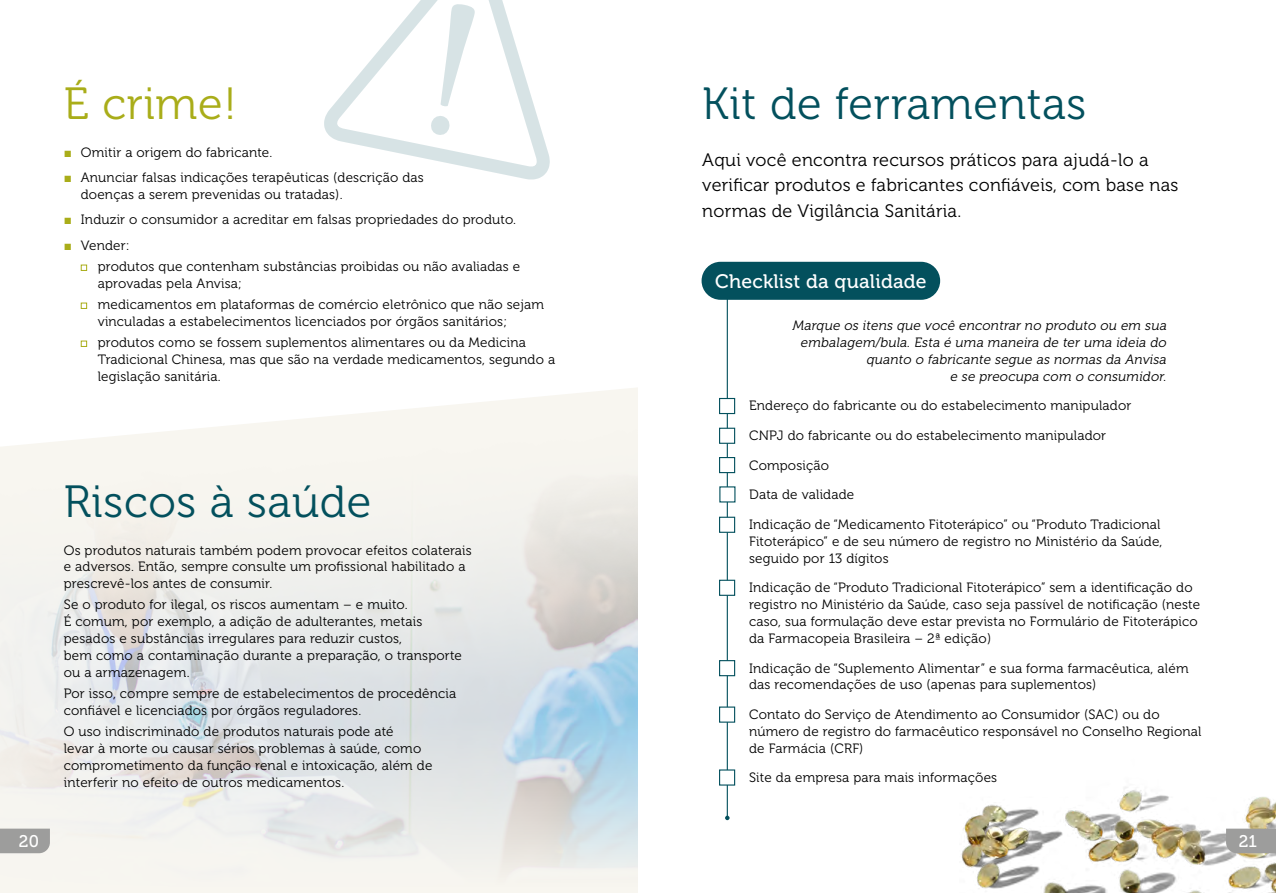
<style>
.page{position:relative;width:1276px;height:893px;background:#fff}
.page>*{position:absolute;margin:0;border:0;box-sizing:border-box;transform-origin:0 0}
.t1{font:45px "Museo 300";letter-spacing:.015em;color:#03505d}
.t2{font:45px "Museo 300";letter-spacing:.015em;color:#a9ad19}
.t3{font:19.5px "Museo 500";letter-spacing:.015em;color:#fff}
.t4{font:18px/25.5px "Museo 300";letter-spacing:.015em;color:#000}
.t5{font:16.8px "Museo 500";color:#fff}
.t6{font:13.5px/16.8px "Museo 300";letter-spacing:.015em;color:#000}
.t7{font:italic 13.5px/16.8px "Museo 300";color:#000;text-align:right}
.s1{font-family:"Arial";color:#a9ad19}
</style>
<div class="page">
<img style="left:961px;top:787px;width:315px;height:106px">
<div style="left:702px;top:263px;width:237px;height:36px;background:#03505d;border-radius:18px"></div>
<div style="left:701px;top:262px;width:239px;height:38px;border:2px solid #03505d;border-radius:18px"></div>
<svg style="left:324px;top:0;width:226px;height:180px"></svg>
<svg style="left:430px;top:3px;width:45px;height:133px"></svg>
<svg style="left:81px;top:265px;width:6px;height:6px"></svg>
<svg style="left:81px;top:303px;width:6px;height:6px"></svg>
<svg style="left:81px;top:341px;width:6px;height:6px"></svg>
<img style="left:0;top:388px;width:638px;height:503px">
<hr style="left:727px;top:298px;width:1px;height:520px;background:#03505d">
<svg style="left:725px;top:816px;width:4px;height:4px"></svg>
<div style="left:719px;top:398px;width:16px;height:16px;background:#fff;border:1px solid #03505d"></div>
<div style="left:719px;top:486px;width:16px;height:16px;background:#fff"></div>
<div style="left:719px;top:428px;width:16px;height:16px;background:#fff;border:1px solid #03505d"></div>
<div style="left:719px;top:517px;width:16px;height:16px;background:#fff;border:1px solid #03505d"></div>
<div style="left:719px;top:457px;width:16px;height:16px;background:#fff;border:1px solid #03505d"></div>
<div style="left:719px;top:580px;width:16px;height:16px;background:#fff;border:1px solid #03505d"></div>
<div style="left:719px;top:660px;width:16px;height:16px;background:#fff;border:1px solid #03505d"></div>
<div style="left:719px;top:706px;width:16px;height:17px;background:#fff;border:1px solid #03505d"></div>
<div style="left:719px;top:769px;width:16px;height:17px;background:#fff;border:1px solid #03505d"></div>
<svg style="left:1226px;top:829px;width:50px;height:24px"></svg>
<svg style="left:0;top:829px;width:50px;height:24px"></svg>
<h1 class="t2" style="left:64px;top:79px;width:175px">É crime!</h1>
<p class="t6" style="left:64px;top:144px;width:210px"><span class="s1">■</span> Omitir a origem do fabricante.</p>
<p class="t6" style="left:81px;top:169px;width:344px;text-indent:-17px"><span class="s1">■</span> Anunciar falsas indicações terapêuticas (descrição das doenças a serem prevenidas ou tratadas).</p>
<p class="t6" style="left:64px;top:212px;width:454px"><span class="s1">■</span> Induzir o consumidor a acreditar em falsas propriedades do produto.</p>
<p class="t6" style="left:98px;top:235px;width:424px;line-height:21.1px;text-indent:-34px"><span class="s1">■</span> Vender:<br>produtos que contenham substâncias proibidas ou não avaliadas e</p>
<p class="t6" style="left:98px;top:273px;width:448px;line-height:21.1px">aprovadas pela Anvisa;<br>medicamentos em plataformas de comércio eletrônico que não sejam</p>
<p class="t6" style="left:98px;top:311px;width:430px;line-height:21.1px">vinculadas a estabelecimentos licenciados por órgãos sanitários; produtos como se fossem suplementos alimentares ou da Medicina</p>
<p class="t6" style="left:98px;top:351px;width:459px">Tradicional Chinesa, mas que são na verdade medicamentos, segundo a legislação sanitária.</p>
<h1 class="t1" style="left:64px;top:477px;width:309px">Riscos à saúde</h1>
<p class="t6" style="left:64px;top:542px;width:409px">Os produtos naturais também podem provocar efeitos colaterais e adversos. Então, sempre consulte um profissional habilitado a prescrevê-los antes de consumir.</p>
<p class="t6" style="left:64px;top:597px;width:400px">Se o produto for ilegal, os riscos aumentam – e muito.<br>É comum, por exemplo, a adição de adulterantes, metais pesados e substâncias irregulares para reduzir custos,<br>bem como a contaminação durante a preparação, o transporte ou a armazenagem.</p>
<p class="t6" style="left:64px;top:685px;width:394px">Por isso, compre sempre de estabelecimentos de procedência confiável e licenciados por órgãos reguladores.</p>
<p class="t6" style="left:64px;top:723px;width:370px">O uso indiscriminado de produtos naturais pode até<br>levar à morte ou causar sérios problemas à saúde, como comprometimento da função renal e intoxicação, além de interferir no efeito de outros medicamentos.</p>
<h1 class="t1" style="left:702px;top:79px;width:385px">Kit de ferramentas</h1>
<h3 class="t4" style="left:702px;top:147px;width:478px">Aqui você encontra recursos práticos para ajudá-lo a verificar produtos e fabricantes confiáveis, com base nas normas de Vigilância Sanitária.</h3>
<h2 class="t3" style="left:715px;top:270px;width:213px">Checklist da qualidade</h2>
<p class="t7" style="left:792px;top:317px;width:378px">Marque os itens que você encontrar no produto ou em sua embalagem/bula. Esta é uma maneira de ter uma ideia do quanto o fabricante segue as normas da Anvisa<br>e se preocupa com o consumidor.</p>
<p class="t6" style="left:749px;top:391px;width:413px;line-height:29.7px">Endereço do fabricante ou do estabelecimento manipulador CNPJ do fabricante ou do estabelecimento manipulador Composição<br>Data de validade<br>Indicação de “Medicamento Fitoterápico” ou “Produto Tradicional</p>
<p class="t6" style="left:749px;top:533px;width:415px">Fitoterápico” e de seu número de registro no Ministério da Saúde, seguido por 13 dígitos</p>
<p class="t6" style="left:749px;top:579px;width:452px">Indicação de “Produto Tradicional Fitoterápico” sem a identificação do registro no Ministério da Saúde, caso seja passível de notificação (neste caso, sua formulação deve estar prevista no Formulário de Fitoterápico da Farmacopeia Brasileira – 2ª edição)</p>
<p class="t6" style="left:749px;top:660px;width:441px">Indicação de “Suplemento Alimentar” e sua forma farmacêutica, além das recomendações de uso (apenas para suplementos)</p>
<p class="t6" style="left:749px;top:706px;width:454px">Contato do Serviço de Atendimento ao Consumidor (SAC) ou do número de registro do farmacêutico responsável no Conselho Regional de Farmácia (CRF)</p>
<p class="t6" style="left:749px;top:770px;width:250px">Site da empresa para mais informações</p>
<p class="t5" style="left:19px;top:832px;width:22px">20</p>
<p class="t5" style="left:1238px;top:832px;width:20px">21</p>
</div>
